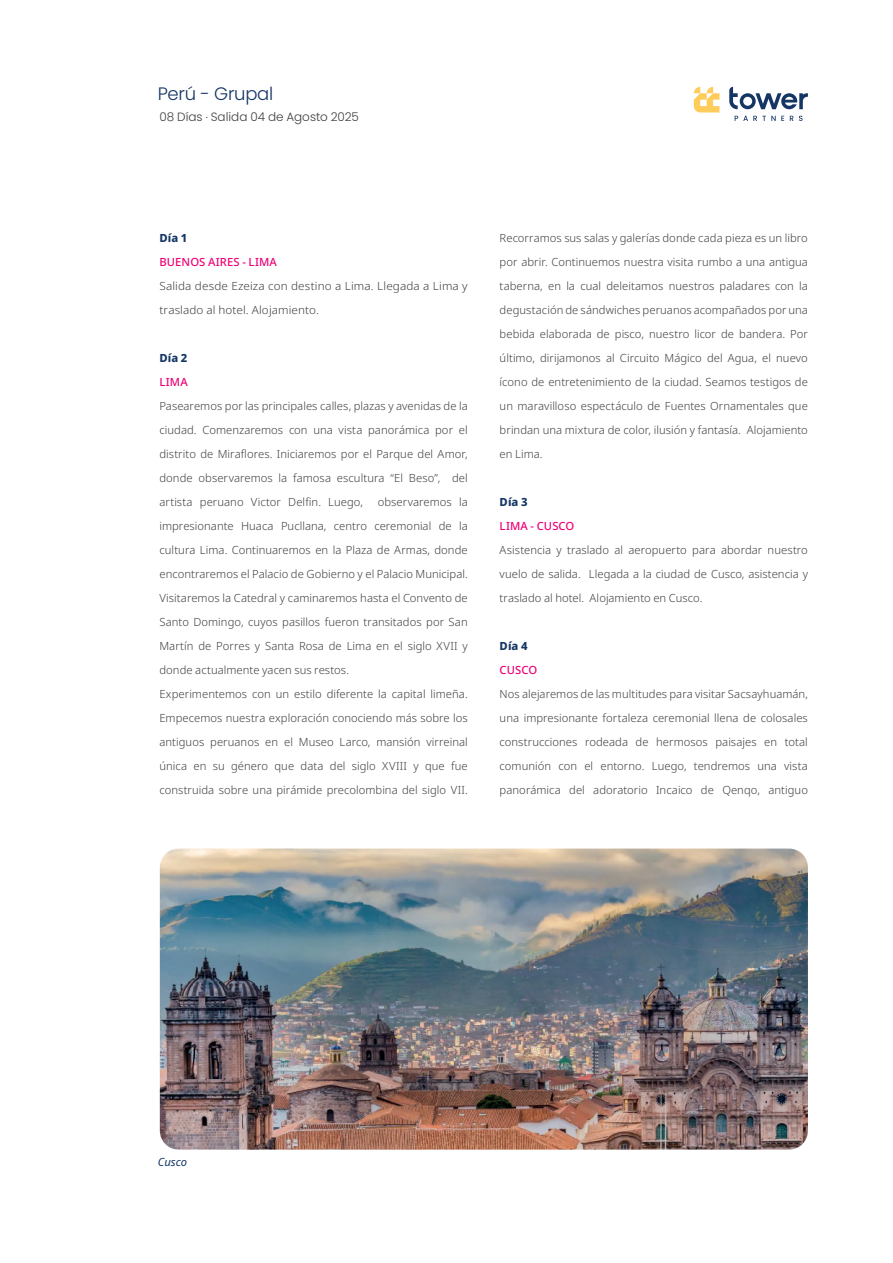
<style>
.page{position:relative;width:893px;height:1263px;background:#fff}
.page>*{position:absolute;margin:0;border:0;box-sizing:border-box;transform-origin:0 0}
.t1{font:300 18px "Poppins";letter-spacing:-.015em;color:#153565}
.t2{font:300 12px "Poppins";color:#3f3f40}
.t3{font:300 11.25px/24px "Noto Sans";letter-spacing:.005em;color:#3f3f40;text-align:justify}
.t4{font:300 11.25px/24px "Noto Sans";letter-spacing:.005em;color:#3f3f40;scale:1.04 1}
.t5{font:500 11.25px "Noto Sans";letter-spacing:.005em;color:#ed0277}
.t6{font:800 11.25px "Noto Sans";letter-spacing:.005em;color:#153565}
.t7{font:italic 11.25px "Noto Sans";letter-spacing:-.01em;color:#153565}
</style>
<div class="page">
<svg style="left:729px;top:87px;width:79px;height:22px"></svg>
<svg style="left:694px;top:87px;width:25px;height:25px"></svg>
<svg style="left:735px;top:116px;width:49px;height:5px"></svg>
<svg style="left:790px;top:116px;width:3px;height:5px"></svg>
<svg style="left:799px;top:116px;width:3px;height:5px"></svg>
<img style="left:160px;top:848px;width:648px;height:301px">
<h1 class="t1" style="left:158px;top:84px;width:117px">Perú - Grupal</h1>
<p class="t2" style="left:159px;top:110px;width:201px">08 Días . Salida 04 de Agosto 2025</p>
<p class="t6" style="left:159px;top:232px;width:29px">Día 1</p>
<p class="t5" style="left:159px;top:256px;width:119px">BUENOS AIRES - LIMA</p>
<p class="t4" style="left:159px;top:274px;width:298px">Salida desde Ezeiza con destino a Lima. Llegada a Lima y traslado al hotel. Alojamiento.</p>
<p class="t6" style="left:159px;top:352px;width:29px">Día 2</p>
<p class="t5" style="left:159px;top:376px;width:30px">LIMA</p>
<p class="t3" style="left:159px;top:394px;width:310px">Pasearemos por las principales calles, plazas y avenidas de la ciudad. Comenzaremos con una vista panorámica por el distrito de Miraflores. Iniciaremos por el Parque del Amor, donde observaremos la famosa escultura “El Beso”, del artista peruano Victor Delfin. Luego,</p>
<p class="t3" style="left:159px;top:490px;width:310px;text-align:left;text-indent:218px">observaremos la impresionante Huaca Pucllana, centro ceremonial de la cultura Lima. Continuaremos en la Plaza de Armas, donde encontraremos el Palacio de Gobierno y el Palacio Municipal.<br>Visitaremos la Catedral y caminaremos hasta el Convento de Santo Domingo, cuyos pasillos fueron transitados por San Martín de Porres y Santa Rosa de Lima en el siglo XVII y donde actualmente yacen sus restos.<br>Experimentemos con un estilo diferente la capital limeña.<br>Empecemos nuestra exploración conociendo más sobre los antiguos peruanos en el Museo Larco, mansión virreinal única en su género que data del siglo XVIII y que fue construida sobre una pirámide precolombina del siglo VII.</p>
<p class="t3" style="left:500px;top:226px;width:310px">Recorramos sus salas y galerías donde cada pieza es un libro por abrir. Continuemos nuestra visita rumbo a una antigua taberna, en la cual deleitamos nuestros paladares con la degustación de sándwiches peruanos acompañados por una bebida elaborada de pisco, nuestro licor de bandera. Por último, dirijamonos al Circuito Mágico del Agua, el nuevo ícono de entretenimiento de la ciudad. Seamos testigos de un maravilloso espectáculo de Fuentes Ornamentales que brindan una mixtura de color, ilusión y fantasía. Alojamiento en Lima.</p>
<p class="t6" style="left:500px;top:495px;width:29px">Día 3</p>
<p class="t5" style="left:500px;top:519px;width:76px">LIMA - CUSCO</p>
<p class="t3" style="left:500px;top:538px;width:310px">Asistencia y traslado al aeropuerto para abordar nuestro vuelo de salida. Llegada a la ciudad de Cusco, asistencia y traslado al hotel. Alojamiento en Cusco.</p>
<p class="t6" style="left:500px;top:639px;width:29px">Día 4</p>
<p class="t5" style="left:500px;top:663px;width:39px">CUSCO</p>
<p class="t3" style="left:500px;top:682px;width:310px">Nos alejaremos de las multitudes para visitar Sacsayhuamán, una impresionante fortaleza ceremonial llena de colosales construcciones rodeada de hermosos paisajes en total comunión con el entorno. Luego, tendremos una vista panorámica del adoratorio Incaico de Qenqo, antiguo</p>
<p class="t7" style="left:158px;top:1154px;width:31px">Cusco</p>
</div>
